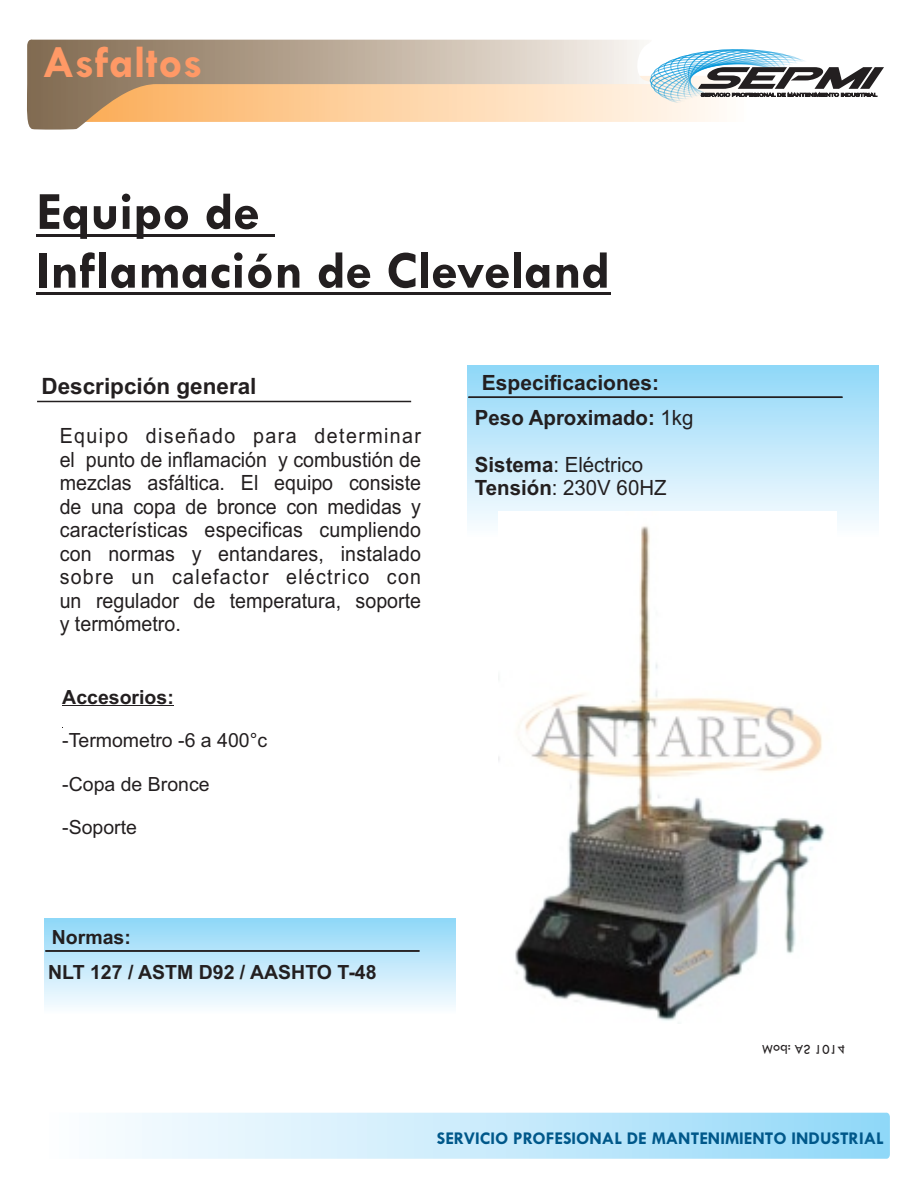
<style>
.page{position:relative;width:918px;height:1188px;background:#fff}
.page>*{position:absolute;margin:0;border:0;box-sizing:border-box;transform-origin:0 0}
.t1{font:700 54px/58.8px "Tw Cen";color:#231f20}
.t2{font:700 46.5px "Tw Cen";color:#f96}
.t3{font:700 22.5px "Arial";color:#231f20}
.t4{font:21px/23.4px "Arial";color:#231f20;text-align:justify;scale:.94 1}
.t5{font:700 21px "Arial";color:#231f20}
.t6{font:21px/23.4px "Arial";color:#231f20}
.t7{font:700 19.5px "Arial";color:#231f20}
.t8{font:19.5px "Arial";color:#231f20}
.t9{font:700 18px "Tw Cen";color:#00588a}
.s1{font-weight:400}
.s2{font-weight:700}
</style>
<div class="page">
<div style="left:45px;top:919px;width:411px;height:95px;background:linear-gradient(to bottom,#90d7f8,#fcfdff)"></div>
<svg style="left:27px;top:39px;width:617px;height:91px"></svg>
<hr style="left:36px;top:234px;width:238px;height:2px;background:#231f20">
<hr style="left:36px;top:293px;width:575px;height:2px;background:#231f20">
<svg style="left:116px;top:1113px;width:774px;height:46px;background:#c5eafb"></svg>
<svg style="left:37px;top:400px;width:375px;height:3px"></svg>
<svg style="left:43px;top:48px;width:841px;height:74px"></svg>
<svg style="left:44px;top:949px;width:377px;height:3px"></svg>
<div style="left:468px;top:365px;width:411px;height:172px;background:linear-gradient(to bottom,#8fd7f8,#fcfdff)"></div>
<svg style="left:467px;top:396px;width:377px;height:3px"></svg>
<hr style="left:62px;top:705px;width:112px;height:1px;background:#231f20">
<img style="left:498px;top:511px;width:339px;height:510px">
<h2 class="t2" style="left:42px;top:45px;width:162px">Asfaltos</h2>
<h1 class="t1" style="left:36px;top:186px;width:576px">Equipo de<br>Inflamación de Cleveland</h1>
<p class="t3" style="left:41px;top:377px;width:217px">Descripción general</p>
<p class="t4" style="left:60px;top:426px;width:386px">Equipo diseñado para determinar el punto de inflamación y combustión de mezclas asfáltica. El equipo consiste de una copa de bronce con medidas y características especificas cumpliendo con normas y entandares, instalado sobre un calefactor eléctrico con un regulador de temperatura, soporte y termómetro.</p>
<p class="t7" style="left:62px;top:689px;width:113px">Accesorios:</p>
<p class="t8" style="left:62px;top:733px;width:207px">-Termometro -6 a 400°c</p>
<p class="t8" style="left:62px;top:777px;width:149px">-Copa de Bronce</p>
<p class="t8" style="left:62px;top:820px;width:76px">-Soporte</p>
<p class="t7" style="left:52px;top:929px;width:81px">Normas:</p>
<p class="t7" style="left:48px;top:964px;width:330px">NLT 127 / ASTM D92 / AASHTO T-48</p>
<p class="t5" style="left:482px;top:375px;width:179px">Especificaciones:</p>
<p class="t5" style="left:475px;top:410px;width:220px">Peso Aproximado: <span class="s1">1kg</span></p>
<p class="t6" style="left:475px;top:455px;width:193px"><span class="s2">Sistema</span>: Eléctrico<br><span class="s2">Tensión</span>: 230V 60HZ</p>
<p class="t9" style="left:437px;top:1131px;width:449px">SERVICIO PROFESIONAL DE MANTENIMIENTO INDUSTRIAL</p>
</div>
